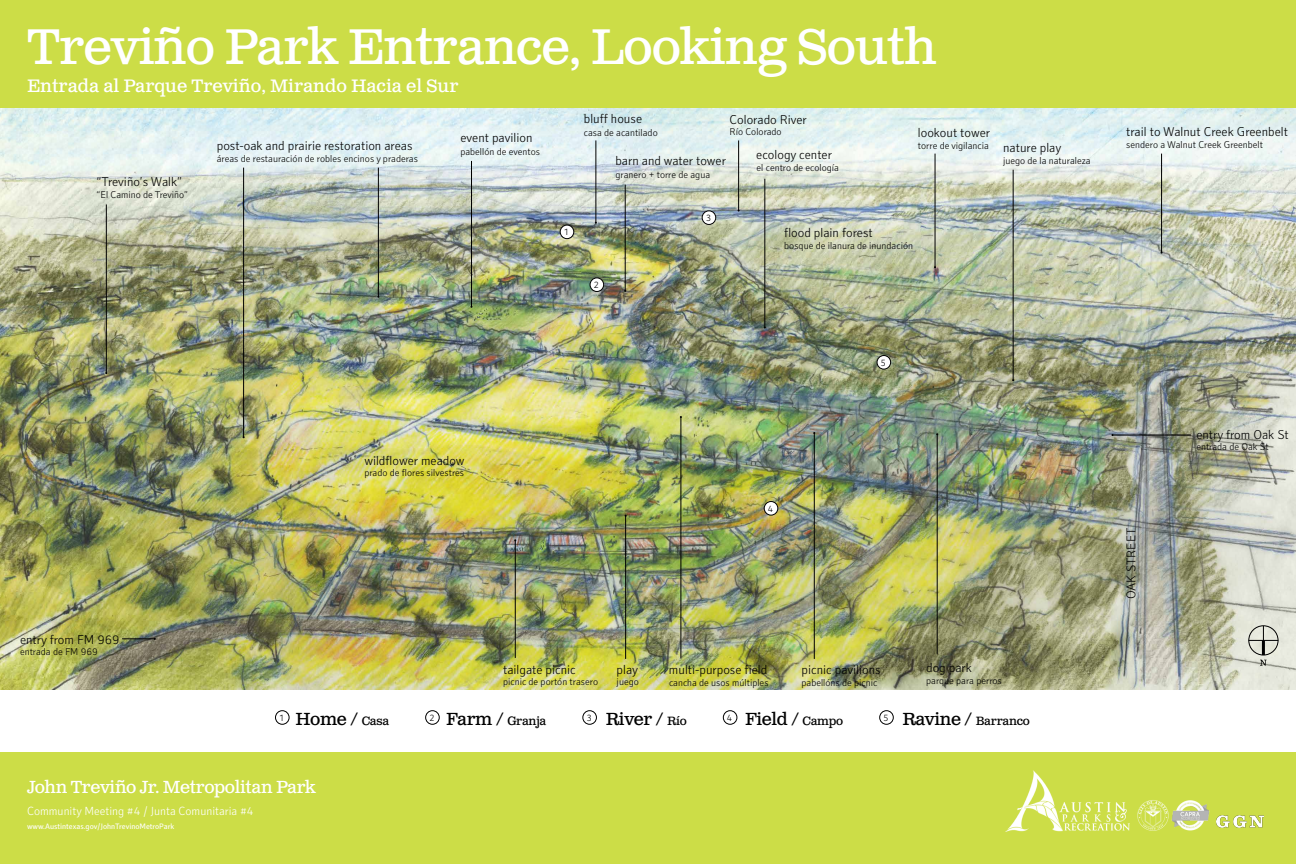
<style>
.page{position:relative;width:1296px;height:864px;background:#fff}
.page>*{position:absolute;margin:0;border:0;box-sizing:border-box;transform-origin:0 0}
.t1{font:50px "Clarendon Text Pro";letter-spacing:-.02em;color:#fff}
.t2{font:18px "Clarendon Text Pro";color:#fff}
.t3{font:17.5px "Clarendon Text Pro";letter-spacing:-.02em;color:#fff}
.t4{font:17.5px "Clarendon Text Pro";letter-spacing:-.02em;color:#000}
.t5{font:300 13px "Secca Std";color:#000}
.t6{font:300 12px "Secca Std";color:#fff}
.t7{font:12px "Clarendon Text Pro";letter-spacing:-.02em;color:#000}
.t8{font:300 10px "Secca Std";color:#000}
.t9{font:300 9.6px "Secca Std";color:#000}
.t10{font:8px "Secca Std";color:#fff}
.s1{font-size:12px}
.s2{font-size:17.5px}
</style>
<div class="page">
<div style="left:0;top:752px;width:1296px;height:112px;background:#ccdd47"></div>
<div style="left:0;top:0;width:1296px;height:109px;background:#ccdd47"></div>
<img style="left:1137px;top:800px;width:32px;height:31px">
<img style="left:1006px;top:771px;width:123px;height:60px">
<img style="left:1217px;top:816px;width:46px;height:12px">
<img style="left:0;top:109px;width:1296px;height:581px">
<div style="left:1249px;top:626px;width:29px;height:29px;border:1px solid #000;border-radius:50%"></div>
<hr style="left:1262px;top:641px;width:3px;height:14px;background:#000">
<svg style="left:1249px;top:626px;width:29px;height:17px"></svg>
<svg style="left:1260px;top:660px;width:7px;height:6px"></svg>
<img style="left:1171px;top:800px;width:39px;height:31px">
<hr style="left:738px;top:140px;width:1px;height:71px;background:#000">
<hr style="left:596px;top:140px;width:1px;height:83px;background:#000">
<hr style="left:625px;top:185px;width:1px;height:106px;background:#000">
<hr style="left:471px;top:161px;width:1px;height:146px;background:#000">
<hr style="left:243px;top:168px;width:1px;height:269px;background:#000">
<hr style="left:378px;top:168px;width:1px;height:129px;background:#000">
<hr style="left:106px;top:204px;width:1px;height:169px;background:#000">
<hr style="left:765px;top:179px;width:1px;height:149px;background:#000">
<hr style="left:1013px;top:170px;width:1px;height:210px;background:#000">
<hr style="left:515px;top:540px;width:1px;height:118px;background:#000">
<hr style="left:625px;top:516px;width:1px;height:143px;background:#000">
<hr style="left:814px;top:433px;width:1px;height:226px;background:#000">
<hr style="left:681px;top:417px;width:1px;height:242px;background:#000">
<hr style="left:937px;top:434px;width:1px;height:221px;background:#000">
<hr style="left:1161px;top:154px;width:1px;height:99px;background:#000">
<hr style="left:1112px;top:435px;width:79px;height:1px;background:#000">
<hr style="left:122px;top:639px;width:33px;height:1px;background:#000">
<hr style="left:935px;top:154px;width:1px;height:113px;background:#000">
<div style="left:425px;top:710px;width:15px;height:15px;border:1px solid #000;border-radius:50%"></div>
<div style="left:275px;top:710px;width:15px;height:15px;border:1px solid #000;border-radius:50%"></div>
<div style="left:582px;top:710px;width:15px;height:15px;border:1px solid #000;border-radius:50%"></div>
<div style="left:560px;top:225px;width:14px;height:14px;background:#fff;border-radius:50%"></div>
<div style="left:560px;top:225px;width:14px;height:14px;border:1px solid #000;border-radius:50%"></div>
<div style="left:702px;top:211px;width:14px;height:13px;background:#fff;border-radius:50%"></div>
<div style="left:702px;top:210px;width:14px;height:15px;border:1px solid #000;border-radius:50%"></div>
<div style="left:723px;top:710px;width:14px;height:15px;border:1px solid #000;border-radius:50%"></div>
<div style="left:764px;top:502px;width:14px;height:13px;background:#fff;border-radius:50%"></div>
<div style="left:764px;top:501px;width:14px;height:15px;border:1px solid #000;border-radius:50%"></div>
<div style="left:879px;top:710px;width:15px;height:15px;border:1px solid #000;border-radius:50%"></div>
<div style="left:877px;top:356px;width:14px;height:13px;background:#fff;border-radius:50%"></div>
<div style="left:877px;top:355px;width:14px;height:15px;border:1px solid #000;border-radius:50%"></div>
<div style="left:590px;top:278px;width:14px;height:14px;background:#fff;border-radius:50%"></div>
<div style="left:590px;top:278px;width:14px;height:14px;border:1px solid #000;border-radius:50%"></div>
<h1 class="t1" style="left:27px;top:17px;width:911px">Treviño Park Entrance, Looking South</h1>
<h2 class="t2" style="left:27px;top:75px;width:433px">Entrada al Parque Treviño, Mirando Hacia el Sur</h2>
<h3 class="t5" style="left:97px;top:174px;width:87px">“Treviño’s Walk”</h3>
<p class="t8" style="left:97px;top:189px;width:93px">“El Camino de Treviño”</p>
<h3 class="t5" style="left:217px;top:138px;width:197px">post-oak and prairie restoration areas</h3>
<p class="t8" style="left:217px;top:153px;width:203px">áreas de restauración de robles encinos y praderas</p>
<h3 class="t5" style="left:461px;top:131px;width:74px">event pavilion</h3>
<p class="t8" style="left:460px;top:146px;width:81px">pabellón de eventos</p>
<p class="t9" style="left:565px;top:227px;width:6px">1</p>
<h3 class="t5" style="left:584px;top:112px;width:60px">bluff house</h3>
<h3 class="t5" style="left:615px;top:154px;width:112px">barn and water tower</h3>
<h3 class="t5" style="left:730px;top:112px;width:79px">Colorado River</h3>
<p class="t8" style="left:730px;top:126px;width:54px">Río Colorado</p>
<p class="t8" style="left:584px;top:127px;width:75px">casa de acantilado</p>
<p class="t8" style="left:615px;top:169px;width:96px">granero + torre de agua</p>
<h3 class="t5" style="left:756px;top:147px;width:77px">ecology center</h3>
<p class="t8" style="left:757px;top:162px;width:84px">el centro de ecología</p>
<p class="t9" style="left:706px;top:212px;width:6px">3</p>
<h3 class="t5" style="left:784px;top:226px;width:90px">flood plain forest</h3>
<h3 class="t5" style="left:918px;top:125px;width:74px">lookout tower</h3>
<p class="t8" style="left:918px;top:140px;width:73px">torre de vigilancia</p>
<p class="t9" style="left:594px;top:279px;width:6px">2</p>
<p class="t8" style="left:784px;top:240px;width:130px">bosque de ilanura de inundación</p>
<h3 class="t5" style="left:1003px;top:141px;width:60px">nature play</h3>
<p class="t8" style="left:1003px;top:155px;width:89px">juego de la naturaleza</p>
<p class="t9" style="left:881px;top:357px;width:6px">5</p>
<h3 class="t5" style="left:364px;top:454px;width:102px">wildflower meadow</h3>
<p class="t8" style="left:364px;top:467px;width:101px">prado de flores silvestres</p>
<p class="t9" style="left:768px;top:503px;width:7px">4</p>
<h3 class="t5" style="left:20px;top:632px;width:101px">entry from FM 969</h3>
<p class="t8" style="left:20px;top:646px;width:79px">entrada de FM 969</p>
<h3 class="t5" style="left:503px;top:662px;width:74px">tailgate picnic</h3>
<p class="t8" style="left:503px;top:676px;width:96px">picnic de portón trasero</p>
<h3 class="t5" style="left:617px;top:662px;width:23px">play</h3>
<h3 class="t5" style="left:669px;top:662px;width:100px">multi-purpose field</h3>
<h3 class="t5" style="left:802px;top:662px;width:81px">picnic pavilions</h3>
<h3 class="t5" style="left:926px;top:661px;width:47px">dog park</h3>
<p class="t8" style="left:617px;top:676px;width:24px">juego</p>
<p class="t8" style="left:669px;top:677px;width:101px">cancha de usos múltiples</p>
<p class="t8" style="left:802px;top:677px;width:77px">pabellóns de picnic</p>
<p class="t8" style="left:926px;top:675px;width:77px">parque para perros</p>
<h3 class="t4" style="left:280px;top:708px;width:111px"><sup>1</sup> Home / <span class="s1">Casa</span></h3>
<p class="t9" style="left:430px;top:712px;width:6px">2</p>
<h3 class="t4" style="left:606px;top:708px;width:83px">River / <span class="s1">Río</span></h3>
<p class="t7" style="left:446px;top:713px;width:102px"><span class="s2">Farm /</span> Granja</p>
<p class="t9" style="left:587px;top:712px;width:6px">3</p>
<h3 class="t3" style="left:27px;top:776px;width:290px">John Treviño Jr. Metropolitan Park</h3>
<p class="t10" style="left:27px;top:822px;width:149px">www.Austintexas.gov/JohnTrevinoMetroPark</p>
<p class="t6" style="left:27px;top:804px;width:228px">Community Meeting #4 / Junta Comunitaria #4</p>
<p class="t9" style="left:727px;top:712px;width:7px">4</p>
<h3 class="t4" style="left:745px;top:708px;width:100px">Field / <span class="s1">Campo</span></h3>
<p class="t9" style="left:884px;top:712px;width:6px">5</p>
<p class="t7" style="left:902px;top:713px;width:129px"><span class="s2">Ravine /</span> Barranco</p>
<h3 class="t5" style="left:1126px;top:124px;width:163px">trail to Walnut Creek Greenbelt</h3>
<p class="t8" style="left:1126px;top:139px;width:138px">sendero a Walnut Creek Greenbelt</p>
<h3 class="t5" style="left:1124px;top:599px;width:73px;rotate:-90deg">OAK STREET</h3>
<h3 class="t5" style="left:1196px;top:427px;width:94px">entry from Oak St</h3>
<p class="t8" style="left:1196px;top:441px;width:74px">entrada de Oak St</p>
</div>
